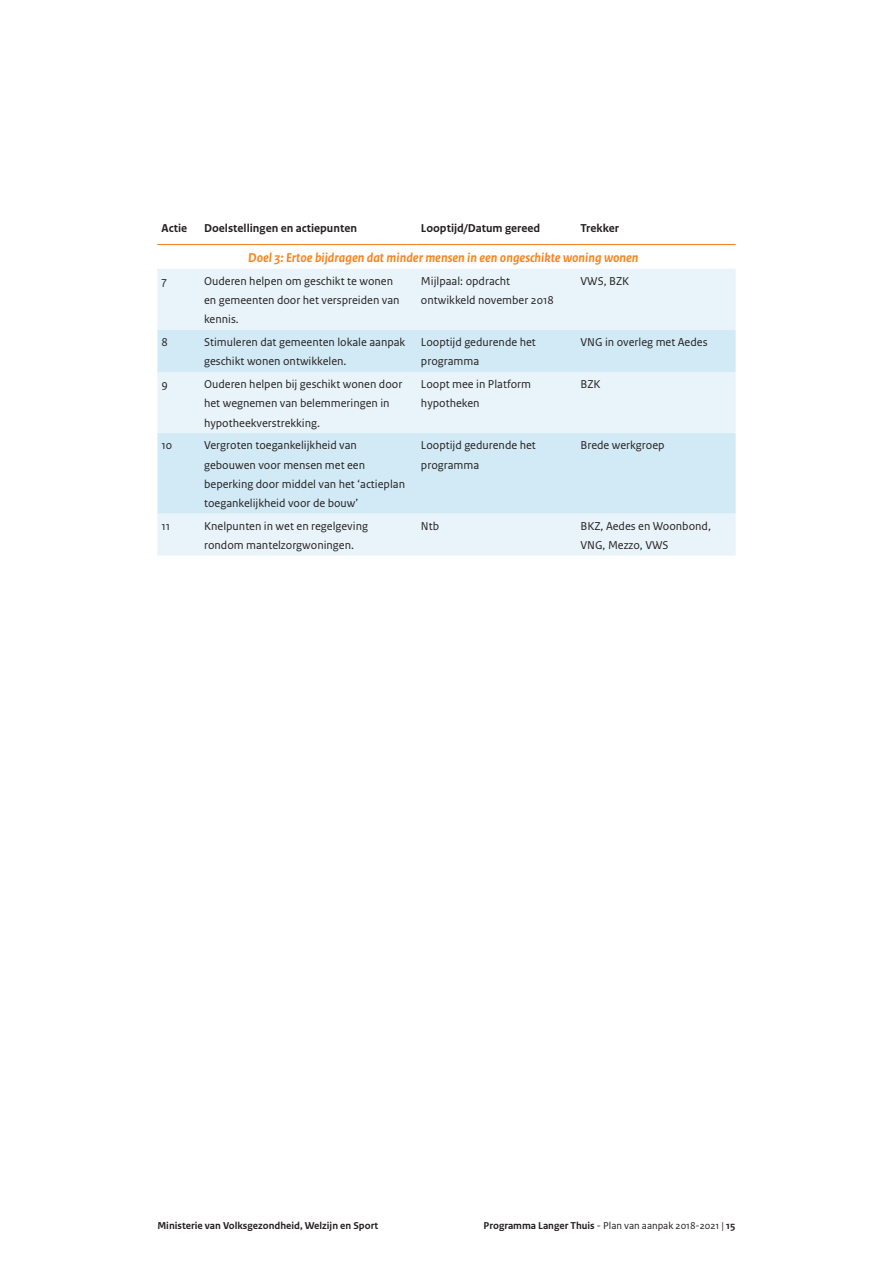
<style>
.page{position:relative;width:893px;height:1263px;background:#fff}
.page>*{position:absolute;margin:0;border:0;box-sizing:border-box;transform-origin:0 0}
.vws_26_-_Tabel_plat{font:italic 700 13.5px "Rijksoverheid Sans Text";color:#f58520}
.vws_26_-_Tabel_plat-2{font:12px/19.2px "Rijksoverheid Sans Text";color:#231f20}
.vws_25_-_Tabel_kop{font:700 12px "Rijksoverheid Sans Text";color:#231f20}
.t1{font:10.5px "Rijksoverheid Sans Text";color:#231f20}
.t2{font:700 10.5px "Rijksoverheid Sans Text";color:#231f20}
.s1{font-weight:700}
</style>
<div class="page">
<div style="left:157px;top:269px;width:579px;height:286px;background:#e9f4fa"></div>
<svg style="left:157px;top:330px;width:579px;height:183px;background:#d9edf6"></svg>
<hr style="left:157px;top:244px;width:43px;height:1px;background:#f58520">
<hr style="left:200px;top:244px;width:217px;height:1px;background:#f58520">
<hr style="left:417px;top:244px;width:159px;height:1px;background:#f58520">
<hr style="left:576px;top:244px;width:160px;height:1px;background:#f58520">
<p class="vws_25_-_Tabel_kop" style="left:162px;top:222px;width:27px">Actie</p>
<p class="vws_25_-_Tabel_kop" style="left:204px;top:222px;width:154px">Doelstellingen en actiepunten</p>
<p class="vws_25_-_Tabel_kop" style="left:421px;top:222px;width:121px">Looptijd/Datum gereed</p>
<p class="vws_25_-_Tabel_kop" style="left:580px;top:222px;width:40px">Trekker</p>
<p class="vws_26_-_Tabel_plat" style="left:248px;top:250px;width:392px">Doel 3: Ertoe bijdragen dat minder mensen in een ongeschikte woning wonen</p>
<p class="vws_26_-_Tabel_plat-2" style="left:162px;top:272px;width:7px">7</p>
<p class="vws_26_-_Tabel_plat-2" style="left:204px;top:272px;width:197px">Ouderen helpen om geschikt te wonen en gemeenten door het verspreiden van kennis.</p>
<p class="vws_26_-_Tabel_plat-2" style="left:421px;top:272px;width:134px">Mijlpaal: opdracht ontwikkeld november 2018</p>
<p class="vws_26_-_Tabel_plat-2" style="left:580px;top:272px;width:50px">VWS, BZK</p>
<p class="vws_26_-_Tabel_plat-2" style="left:162px;top:333px;width:8px">8</p>
<p class="vws_26_-_Tabel_plat-2" style="left:204px;top:333px;width:203px">Stimuleren dat gemeenten lokale aanpak geschikt wonen ontwikkelen.</p>
<p class="vws_26_-_Tabel_plat-2" style="left:421px;top:333px;width:116px">Looptijd gedurende het programma</p>
<p class="vws_26_-_Tabel_plat-2" style="left:580px;top:333px;width:129px">VNG in overleg met Aedes</p>
<p class="vws_26_-_Tabel_plat-2" style="left:162px;top:375px;width:8px">9</p>
<p class="vws_26_-_Tabel_plat-2" style="left:204px;top:375px;width:200px">Ouderen helpen bij geschikt wonen door het wegnemen van belemmeringen in hypotheekverstrekking.</p>
<p class="vws_26_-_Tabel_plat-2" style="left:421px;top:375px;width:112px">Loopt mee in Platform hypotheken</p>
<p class="vws_26_-_Tabel_plat-2" style="left:580px;top:375px;width:22px">BZK</p>
<p class="vws_26_-_Tabel_plat-2" style="left:162px;top:436px;width:12px">10</p>
<p class="vws_26_-_Tabel_plat-2" style="left:204px;top:436px;width:202px">Vergroten toegankelijkheid van gebouwen voor mensen met een beperking door middel van het ‘actieplan toegankelijkheid voor de bouw’</p>
<p class="vws_26_-_Tabel_plat-2" style="left:421px;top:436px;width:116px">Looptijd gedurende het programma</p>
<p class="vws_26_-_Tabel_plat-2" style="left:580px;top:436px;width:86px">Brede werkgroep</p>
<p class="vws_26_-_Tabel_plat-2" style="left:162px;top:516px;width:10px">11</p>
<p class="vws_26_-_Tabel_plat-2" style="left:204px;top:516px;width:165px">Knelpunten in wet en regelgeving rondom mantelzorgwoningen.</p>
<p class="vws_26_-_Tabel_plat-2" style="left:421px;top:516px;width:20px">Ntb</p>
<p class="vws_26_-_Tabel_plat-2" style="left:580px;top:516px;width:132px">BKZ, Aedes en Woonbond,<br>VNG, Mezzo, VWS</p>
<p class="t2" style="left:157px;top:1219px;width:222px">Ministerie van Volksgezondheid, Welzijn en Sport</p>
<p class="t1" style="left:484px;top:1219px;width:254px"><span class="s1">Programma Langer Thuis</span> - Plan van aanpak 2018-2021 | <span class="s1">15</span></p>
</div>
